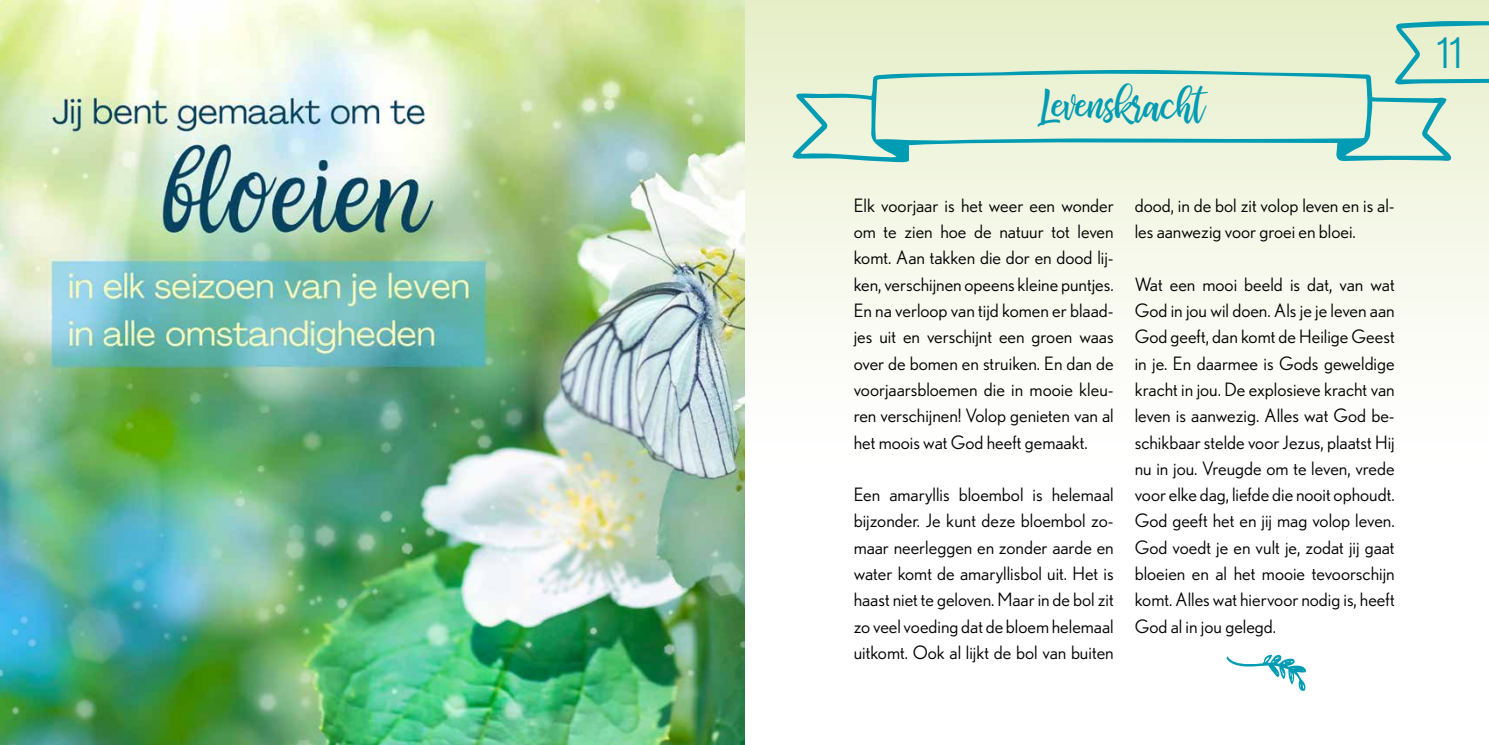
<style>
.page{position:relative;width:1489px;height:745px;background:#fff}
.page>*{position:absolute;margin:0;border:0;box-sizing:border-box;transform-origin:0 0}
.t1{font:42px "Nobel";color:#009cb3}
.t2{font:36.75px "bhatoshine";color:#009cb3}
.t3{font:18.38px/26.2px "Nobel";color:#000;text-align:justify}
</style>
<div class="page">
<div style="left:0;top:0;width:1488px;height:744px;background:linear-gradient(to bottom,#ebf2d3,#fff)"></div>
<img style="left:0;top:0;width:744px;height:744px">
<svg style="left:792px;top:69px;width:659px;height:93px;background:#d0e8d4"></svg>
<svg style="left:1394px;top:21px;width:94px;height:64px;background:#bee0ca"></svg>
<svg style="left:1224px;top:654px;width:82px;height:38px"></svg>
<h2 class="t2" style="left:1043px;top:77px;width:162px">Levenskracht</h2>
<p class="t3" style="left:853px;top:192px;width:261px">Elk voorjaar is het weer een wonder om te zien hoe de natuur tot leven komt. Aan takken die dor en dood lij&shy;ken, verschijnen opeens kleine puntjes.<br>En na verloop van tijd komen er blaad&shy;jes uit en verschijnt een groen waas over de bomen en struiken. En dan de voorjaarsbloemen die in mooie kleu&shy;ren verschijnen! Volop genieten van al het moois wat God heeft gemaakt.</p>
<p class="t3" style="left:853px;top:481px;width:261px">Een amaryllis bloembol is helemaal bijzonder. Je kunt deze bloembol zo&shy;maar neerleggen en zonder aarde en water komt de amaryllisbol uit. Het is haast niet te geloven. Maar in de bol zit zo veel voeding dat de bloem helemaal uitkomt. Ook al lijkt de bol van buiten</p>
<p class="t3" style="left:1134px;top:192px;width:261px">dood, in de bol zit volop leven en is al&shy;les aanwezig voor groei en bloei.</p>
<p class="t3" style="left:1134px;top:271px;width:261px">Wat een mooi beeld is dat, van wat God in jou wil doen. Als je je leven aan God geeft, dan komt de Heilige Geest in je. En daarmee is Gods geweldige kracht in jou. De explosieve kracht van leven is aanwezig. Alles wat God be&shy;schikbaar stelde voor Jezus, plaatst Hij nu in jou. Vreugde om te leven, vrede voor elke dag, liefde die nooit ophoudt.<br>God geeft het en jij mag volop leven.<br>God voedt je en vult je, zodat jij gaat bloeien en al het mooie tevoorschijn komt. Alles wat hiervoor nodig is, heeft God al in jou gelegd.</p>
<h1 class="t1" style="left:1436px;top:29px;width:26px">11</h1>
</div>
